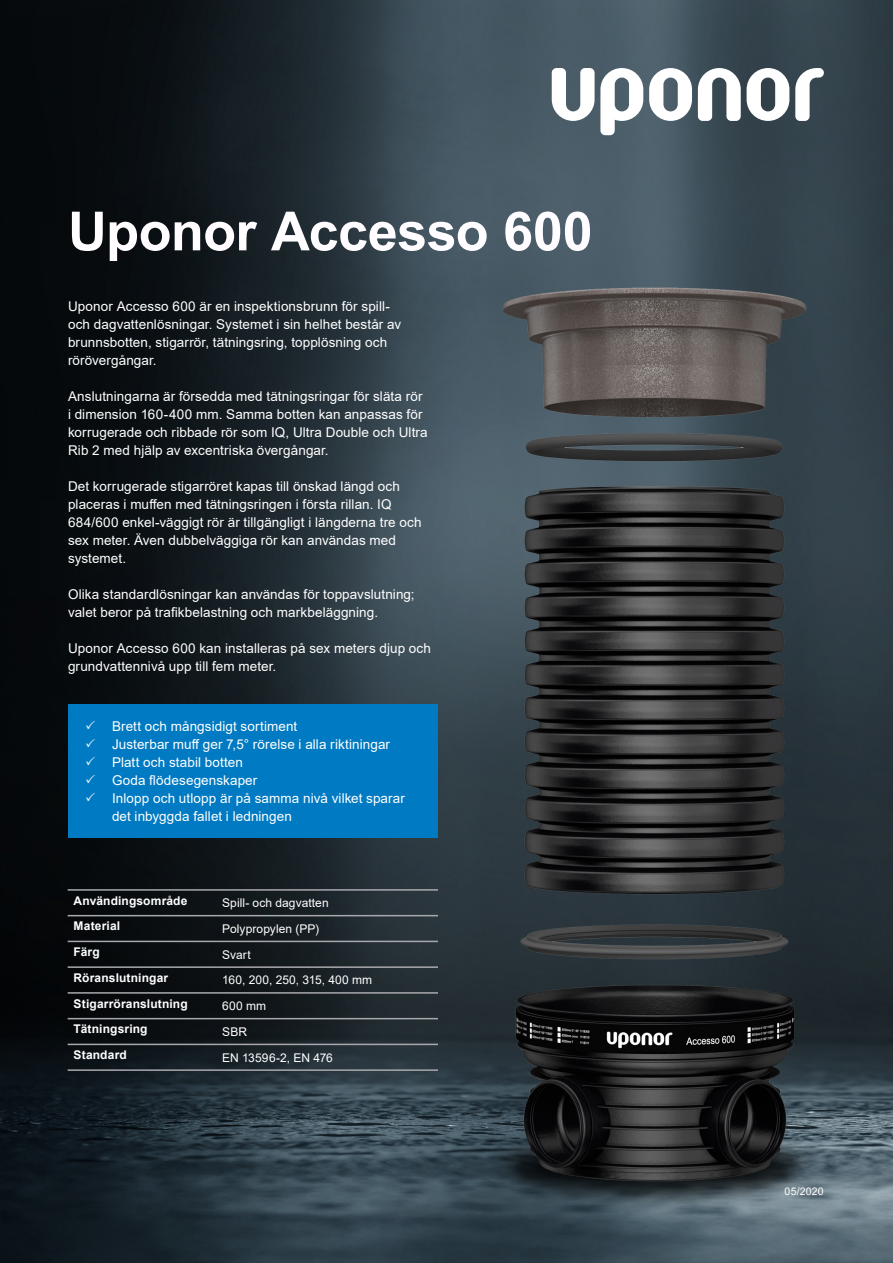
<style>
.page{position:relative;width:893px;height:1263px;background:#fff}
.page>*{position:absolute;margin:0;border:0;box-sizing:border-box;transform-origin:0 0}
.t1{font:700 54px "Arial";letter-spacing:-.01em;color:#fffdff}
.Body_text_EN{font:13.5px/18px "Arial";letter-spacing:.005em;color:#fff}
.Body_text_2{font:12px "Arial";letter-spacing:.005em;color:#fff}
.Body_text_2-2{font:700 12px "Arial";letter-spacing:.01em;color:#fff}
.Kuvatekstit_captions{font:10.5px "Arial";letter-spacing:.02em;color:#fff}
</style>
<div class="page">
<img style="left:0;top:0;width:893px;height:1263px">
<svg style="left:795px;top:68px;width:29px;height:53px"></svg>
<svg style="left:698px;top:68px;width:43px;height:53px"></svg>
<svg style="left:552px;top:68px;width:91px;height:67px"></svg>
<svg style="left:747px;top:68px;width:42px;height:53px"></svg>
<svg style="left:649px;top:68px;width:43px;height:53px"></svg>
<div style="left:68px;top:704px;width:370px;height:134px;background:#007ac2"></div>
<hr style="left:68px;top:889px;width:150px;height:2px;background:#a8a9ad">
<hr style="left:218px;top:889px;width:220px;height:2px;background:#a8a9ad">
<hr style="left:68px;top:915px;width:150px;height:1px;background:#a8a9ad">
<hr style="left:218px;top:915px;width:220px;height:1px;background:#a8a9ad">
<hr style="left:68px;top:941px;width:150px;height:1px;background:#a8a9ad">
<hr style="left:218px;top:941px;width:220px;height:1px;background:#a8a9ad">
<hr style="left:68px;top:966px;width:150px;height:2px;background:#a8a9ad">
<hr style="left:218px;top:966px;width:220px;height:2px;background:#a8a9ad">
<hr style="left:68px;top:992px;width:150px;height:2px;background:#a8a9ad">
<hr style="left:218px;top:992px;width:220px;height:2px;background:#a8a9ad">
<hr style="left:68px;top:1018px;width:150px;height:1px;background:#a8a9ad">
<hr style="left:218px;top:1018px;width:220px;height:1px;background:#a8a9ad">
<hr style="left:68px;top:1044px;width:150px;height:1px;background:#a8a9ad">
<hr style="left:218px;top:1044px;width:220px;height:1px;background:#a8a9ad">
<hr style="left:68px;top:1069px;width:150px;height:2px;background:#a8a9ad">
<hr style="left:218px;top:1069px;width:220px;height:2px;background:#a8a9ad">
<p class="t1" style="left:68px;top:193px;width:526px">Uponor Accesso 600</p>
<p class="Body_text_EN" style="left:68px;top:297px;width:335px">Uponor Accesso 600 är en inspektionsbrunn för spill&shy;och dagvattenlösningar. Systemet i sin helhet består av brunnsbotten, stigarrör, tätningsring, topplösning och rörövergångar.</p>
<p class="Body_text_EN" style="left:68px;top:387px;width:361px">Anslutningarna är försedda med tätningsringar för släta rör i dimension 160-400 mm. Samma botten kan anpassas för korrugerade och ribbade rör som IQ, Ultra Double och Ultra Rib 2 med hjälp av excentriska övergångar.</p>
<p class="Body_text_EN" style="left:68px;top:477px;width:355px">Det korrugerade stigarröret kapas till önskad längd och placeras i muffen med tätningsringen i första rillan. IQ 684/600 enkel-väggigt rör är tillgängligt i längderna tre och sex meter. Även dubbelväggiga rör kan användas med systemet.</p>
<p class="Body_text_EN" style="left:68px;top:585px;width:348px">Olika standardlösningar kan användas för toppavslutning; valet beror på trafikbelastning och markbeläggning.</p>
<p class="Body_text_EN" style="left:68px;top:639px;width:365px">Uponor Accesso 600 kan installeras på sex meters djup och grundvattennivå upp till fem meter.</p>
<p class="Body_text_EN" style="left:85px;top:717px;width:214px">✓ Brett och mångsidigt sortiment</p>
<p class="Body_text_EN" style="left:85px;top:735px;width:307px">✓ Justerbar muff ger 7,5° rörelse i alla riktiningar</p>
<p class="Body_text_EN" style="left:85px;top:753px;width:159px">✓ Platt och stabil botten</p>
<p class="Body_text_EN" style="left:85px;top:771px;width:174px">✓ Goda flödesegenskaper</p>
<p class="Body_text_EN" style="left:112px;top:789px;width:294px;text-indent:-27px">✓ Inlopp och utlopp är på samma nivå vilket sparar det inbyggda fallet i ledningen</p>
<p class="Body_text_2-2" style="left:74px;top:892px;width:115px">Användingsområde</p>
<p class="Body_text_2" style="left:222px;top:895px;width:108px">Spill- och dagvatten</p>
<p class="Body_text_2-2" style="left:74px;top:918px;width:48px">Material</p>
<p class="Body_text_2" style="left:222px;top:920px;width:98px">Polypropylen (PP)</p>
<p class="Body_text_2-2" style="left:74px;top:943px;width:28px">Färg</p>
<p class="Body_text_2" style="left:222px;top:946px;width:30px">Svart</p>
<p class="Body_text_2-2" style="left:74px;top:969px;width:96px">Röranslutningar</p>
<p class="Body_text_2" style="left:222px;top:972px;width:152px">160, 200, 250, 315, 400 mm</p>
<p class="Body_text_2-2" style="left:74px;top:995px;width:116px">Stigarröranslutning</p>
<p class="Body_text_2" style="left:222px;top:998px;width:45px">600 mm</p>
<p class="Body_text_2-2" style="left:74px;top:1021px;width:75px">Tätningsring</p>
<p class="Body_text_2" style="left:222px;top:1023px;width:27px">SBR</p>
<p class="Body_text_2-2" style="left:74px;top:1046px;width:55px">Standard</p>
<p class="Body_text_2" style="left:222px;top:1049px;width:112px">EN 13596-2, EN 476</p>
<p class="Kuvatekstit_captions" style="left:784px;top:1184px;width:41px">05/2020</p>
</div>
